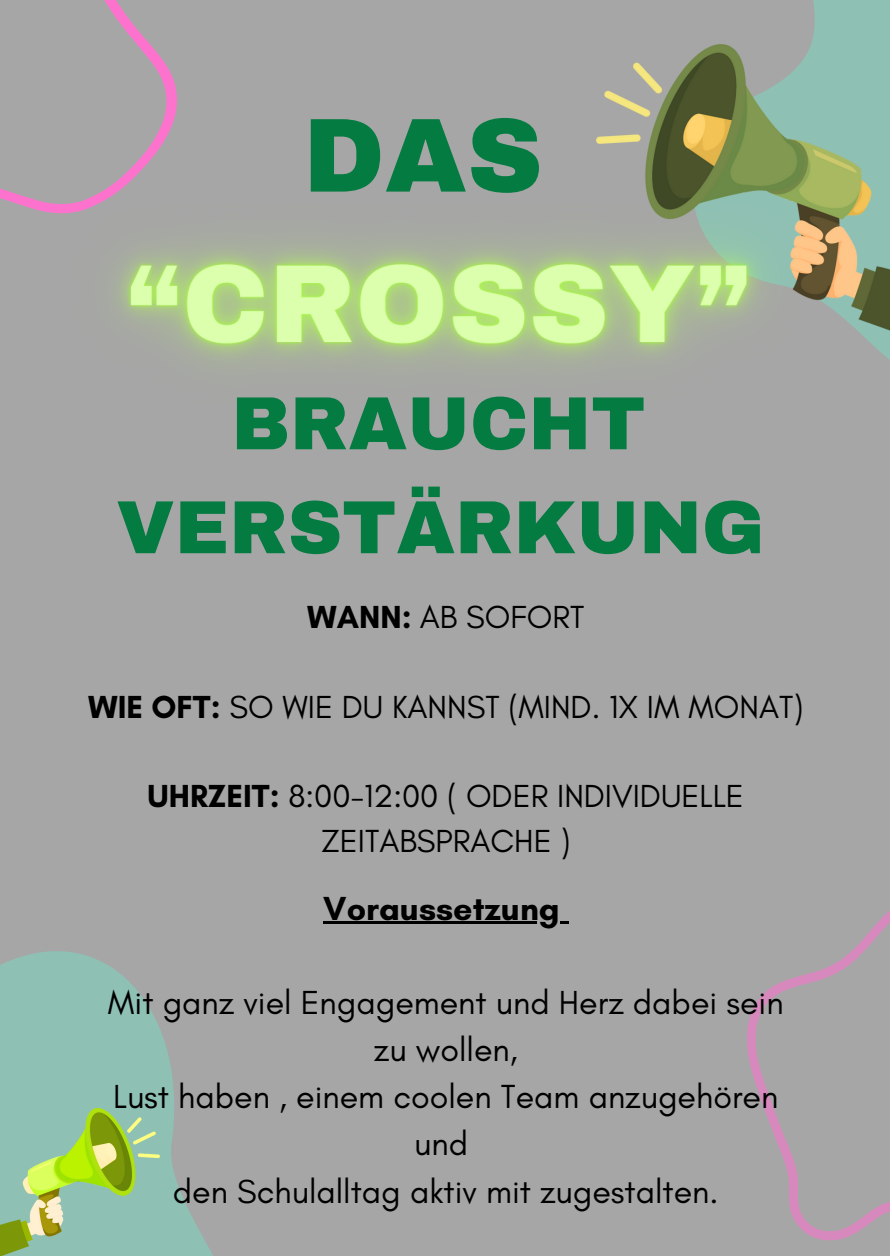
<style>
.page{position:relative;width:892px;height:1258px;background:#fff}
.page>*{position:absolute;margin:0;border:0;box-sizing:border-box;transform-origin:0 0}
.t1{font:900 105.3px "Archivo";color:#037b41}
.t2{font:900 75.3px "Archivo";color:#037b41}
.t3{font:33.9px/47.1px "Glacial Indifference";color:#000;text-align:center}
.t4{font:700 33.9px "Glacial Indifference";color:#000}
.t5{font:32.4px/45px "Glacial Indifference";color:#000;text-align:center}
.s1{font-weight:700}
</style>
<div class="page">
<div style="left:0;top:0;width:889px;height:1255px;background:#a6a6a6"></div>
<svg style="left:0;top:921px;width:344px;height:334px"></svg>
<svg style="left:811px;top:0;width:78px;height:359px;fill:#8fc0b4"></svg>
<img style="left:0;top:1109px;width:159px;height:146px">
<img style="left:604px;top:44px;width:285px;height:297px">
<img style="left:118px;top:131px;width:750px;height:229px">
<svg style="left:0;top:0;width:177px;height:226px"></svg>
<svg style="left:747px;top:911px;width:142px;height:330px"></svg>
<hr style="left:323px;top:922px;width:236px;height:2px;background:#000">
<svg style="left:560px;top:922px;width:8px;height:2px"></svg>
<p class="t1" style="left:303px;top:99px;width:241px">DAS</p>
<p class="t2" style="left:231px;top:383px;width:415px">BRAUCHT</p>
<p class="t2" style="left:116px;top:487px;width:649px">VERSTÄRKUNG</p>
<p class="t5" style="left:307px;top:594px;width:279px"><span class="s1">WANN:</span> AB SOFORT</p>
<p class="t5" style="left:88px;top:684px;width:716px"><span class="s1">WIE OFT:</span> SO WIE DU KANNST (MIND. 1X IM MONAT)</p>
<p class="t5" style="left:148px;top:773px;width:597px"><span class="s1">UHRZEIT:</span> 8:00-12:00 ( ODER INDIVIDUELLE<br>ZEITABSPRACHE )</p>
<p class="t4" style="left:323px;top:887px;width:238px">Voraussetzung</p>
<p class="t3" style="left:108px;top:978px;width:677px">Mit ganz viel Engagement und Herz dabei sein zu wollen,</p>
<p class="t3" style="left:113px;top:1073px;width:666px">Lust haben , einem coolen Team anzugehören und</p>
<p class="t3" style="left:173px;top:1167px;width:547px">den Schulalltag aktiv mit zugestalten.</p>
</div>
